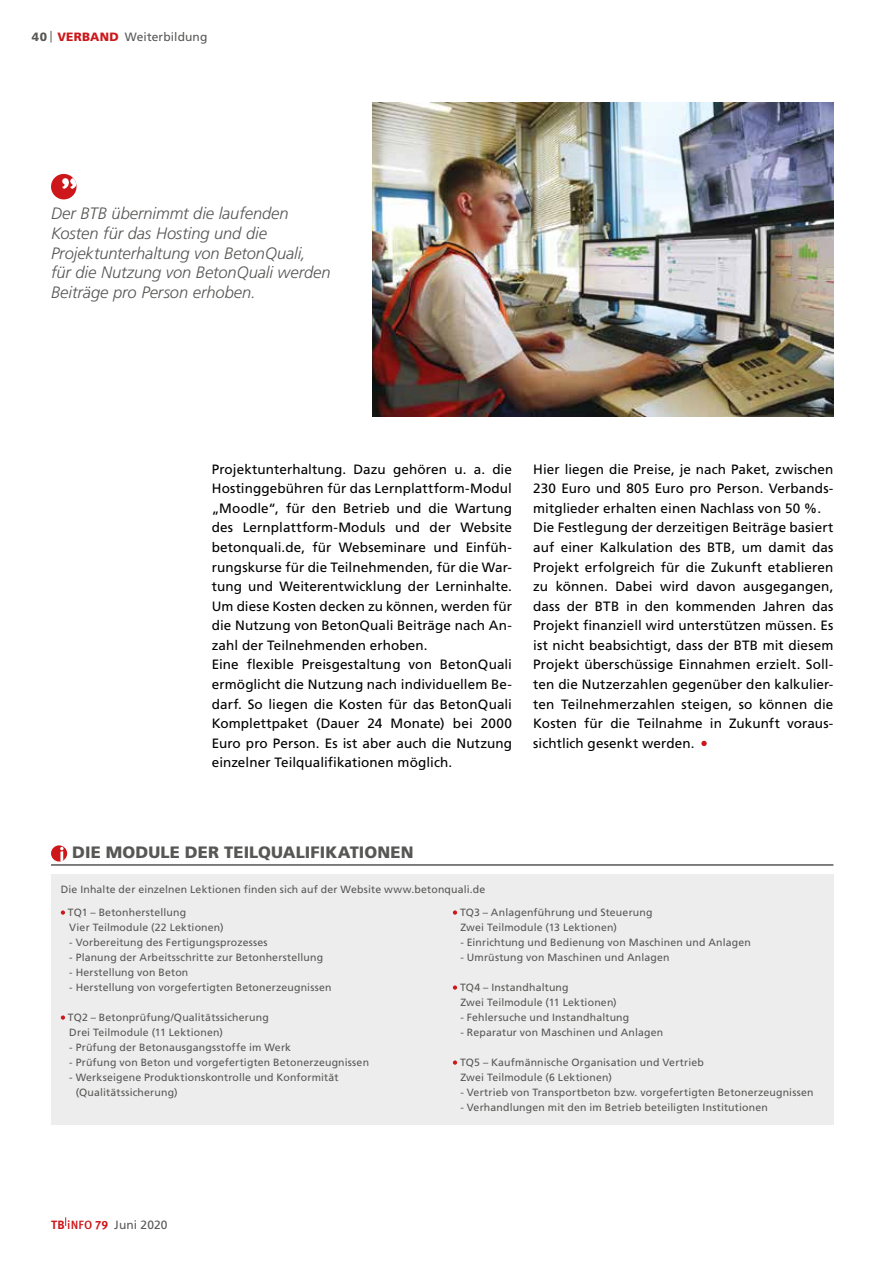
<style>
.page{position:relative;width:893px;height:1263px;background:#fff}
.page>*{position:absolute;margin:0;border:0;box-sizing:border-box;transform-origin:0 0}
.t1{font:italic 300 16.5px/19.5px "Frutiger";letter-spacing:-.005em;color:#575756}
.t2{font:900 16.5px "Frutiger";letter-spacing:.005em;color:#575756}
.t3{font:13.5px/19.5px "Frutiger";letter-spacing:.01em;color:#000}
.t4{font:12px "Frutiger";letter-spacing:.01em;color:#575756}
.t5{font:900 12px "Frutiger";color:#575756}
.t6{font:10.5px/15px "Frutiger";letter-spacing:.015em;color:#575756}
.s1{font-weight:900;color:#cd171a}
.s2{font-family:"Meta OT";font-weight:700;color:#cd171a}
.s3{font-family:"Meta OT";font-weight:500;color:#cd171a}
</style>
<div class="page">
<svg style="left:51px;top:31px;width:1px;height:12px"></svg>
<div style="left:51px;top:845px;width:16px;height:16px;background:#cd171a;border-radius:50%"></div>
<svg style="left:60px;top:847px;width:4px;height:14px"></svg>
<hr style="left:51px;top:864px;width:782px;height:2px;background:#575756">
<div style="left:51px;top:875px;width:782px;height:250px;background:#ededed"></div>
<svg style="left:61px;top:910px;width:4px;height:5px"></svg>
<svg style="left:61px;top:1015px;width:4px;height:5px"></svg>
<svg style="left:453px;top:910px;width:4px;height:5px"></svg>
<svg style="left:453px;top:985px;width:4px;height:5px"></svg>
<svg style="left:453px;top:1060px;width:4px;height:5px"></svg>
<div style="left:51px;top:174px;width:26px;height:25px;background:#cd171a;border-radius:50%"></div>
<svg style="left:62px;top:178px;width:15px;height:11px"></svg>
<svg style="left:701px;top:741px;width:6px;height:5px"></svg>
<img style="left:372px;top:102px;width:461px;height:315px">
<p class="t5" style="left:32px;top:30px;width:17px">40</p>
<p class="t4" style="left:57px;top:30px;width:152px"><span class="s1">VERBAND</span> Weiterbildung</p>
<p class="t1" style="left:51px;top:204px;width:281px">Der BTB übernimmt die laufenden Kosten für das Hosting und die Projektunterhaltung von BetonQuali,<br>für die Nutzung von BetonQuali werden Beiträge pro Person erhoben.</p>
<p class="t3" style="left:212px;top:459px;width:302px">Projektunterhaltung. Dazu gehören u. a. die Hostinggebühren für das Lernplattform-Modul „Moodle“, für den Betrieb und die Wartung des Lernplattform-Moduls und der Website betonquali.de, für Webseminare und Einfüh&shy;rungskurse für die Teilnehmenden, für die War&shy;tung und Weiterentwicklung der Lerninhalte.<br>Um diese Kosten decken zu können, werden für die Nutzung von BetonQuali Beiträge nach An&shy;zahl der Teilnehmenden erhoben.<br>Eine flexible Preisgestaltung von BetonQuali ermöglicht die Nutzung nach individuellem Be&shy;darf. So liegen die Kosten für das BetonQuali Komplettpaket (Dauer 24 Monate) bei 2000<br>Euro pro Person. Es ist aber auch die Nutzung einzelner Teilqualifikationen möglich.</p>
<p class="t3" style="left:533px;top:459px;width:302px">Hier liegen die Preise, je nach Paket, zwischen 230 Euro und 805 Euro pro Person. Verbands&shy;mitglieder erhalten einen Nachlass von 50 %.<br>Die Festlegung der derzeitigen Beiträge basiert auf einer Kalkulation des BTB, um damit das Projekt erfolgreich für die Zukunft etablieren zu können. Dabei wird davon ausgegangen, dass der BTB in den kommenden Jahren das Projekt finanziell wird unterstützen müssen. Es ist nicht beabsichtigt, dass der BTB mit diesem Projekt überschüssige Einnahmen erzielt. Soll&shy;ten die Nutzerzahlen gegenüber den kalkulier&shy;ten Teilnehmerzahlen steigen, so können die Kosten für die Teilnahme in Zukunft voraus&shy;sichtlich gesenkt werden.</p>
<p class="t2" style="left:72px;top:842px;width:343px">DIE MODULE DER TEILQUALIFIKATIONEN</p>
<p class="t6" style="left:61px;top:881px;width:426px">Die Inhalte der einzelnen Lektionen finden sich auf der Website www.betonquali.de</p>
<p class="t6" style="left:68px;top:905px;width:157px">TQ1 – Betonherstellung<br>Vier Teilmodule (22 Lektionen)</p>
<p class="t6" style="left:69px;top:935px;width:200px">- Vorbereitung des Fertigungsprozesses</p>
<p class="t6" style="left:69px;top:950px;width:255px">- Planung der Arbeitsschritte zur Betonherstellung</p>
<p class="t6" style="left:69px;top:965px;width:121px">- Herstellung von Beton</p>
<p class="t6" style="left:69px;top:980px;width:264px">- Herstellung von vorgefertigten Betonerzeugnissen</p>
<p class="t6" style="left:68px;top:1010px;width:202px">TQ2 – Betonprüfung/Qualitätssicherung<br>Drei Teilmodule (11 Lektionen)</p>
<p class="t6" style="left:69px;top:1040px;width:223px">- Prüfung der Betonausgangsstoffe im Werk</p>
<p class="t6" style="left:69px;top:1055px;width:301px">- Prüfung von Beton und vorgefertigten Betonerzeugnissen</p>
<p class="t6" style="left:76px;top:1070px;width:264px;text-indent:-6px">- Werkseigene Produktionskontrolle und Konformität (Qualitätssicherung)</p>
<p class="t6" style="left:460px;top:905px;width:194px">TQ3 – Anlagenführung und Steuerung<br>Zwei Teilmodule (13 Lektionen)</p>
<p class="t6" style="left:460px;top:935px;width:292px">- Einrichtung und Bedienung von Maschinen und Anlagen</p>
<p class="t6" style="left:460px;top:950px;width:211px">- Umrüstung von Maschinen und Anlagen</p>
<p class="t6" style="left:460px;top:980px;width:158px">TQ4 – Instandhaltung<br>Zwei Teilmodule (11 Lektionen)</p>
<p class="t6" style="left:460px;top:1010px;width:170px">- Fehlersuche und Instandhaltung</p>
<p class="t6" style="left:460px;top:1025px;width:204px">- Reparatur von Maschinen und Anlagen</p>
<p class="t6" style="left:460px;top:1055px;width:245px">TQ5 – Kaufmännische Organisation und Vertrieb<br>Zwei Teilmodule (6 Lektionen)</p>
<p class="t6" style="left:460px;top:1085px;width:355px">- Vertrieb von Transportbeton bzw. vorgefertigten Betonerzeugnissen</p>
<p class="t6" style="left:460px;top:1100px;width:309px">- Verhandlungen mit den im Betrieb beteiligten Institutionen</p>
<p class="t4" style="left:51px;top:1218px;width:118px"><span class="s2">TB</span> <span class="s3">iNFO</span> <span class="s2">79</span> Juni 2020</p>
</div>
